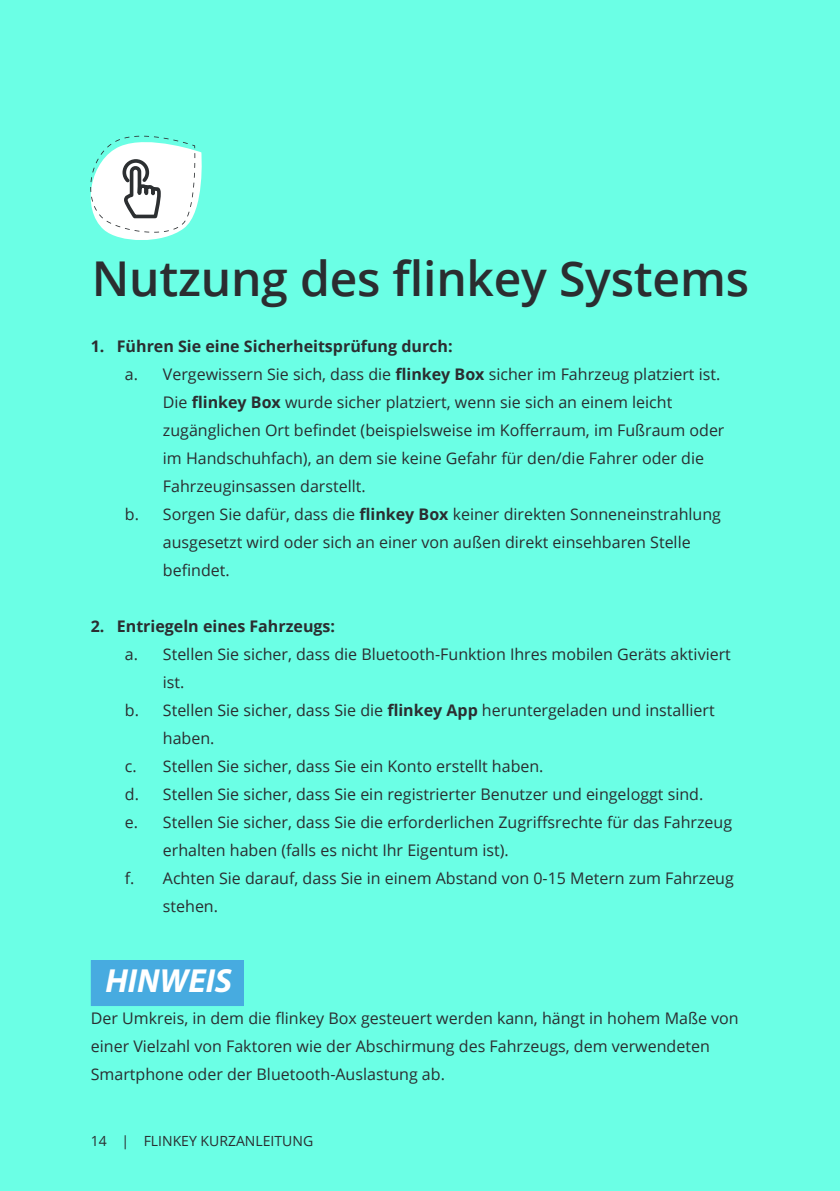
<style>
.page{position:relative;width:840px;height:1191px;background:#fff}
.page>*{position:absolute;margin:0;border:0;box-sizing:border-box;transform-origin:0 0}
.t1{font:600 48px "Open Sans";letter-spacing:-.005em;color:#2b2d30}
.t2{font:italic 700 33.6px "Myriad Pro";color:#fff}
.t3{font:16px/28px "Open Sans";color:#2b2d30}
.t4{font:700 16px "Open Sans";color:#2b2d30}
.t5{font:14px "Open Sans";color:#2b2d30}
.s1{font-weight:700}
</style>
<div class="page">
<div style="left:0;top:0;width:839px;height:1191px;background:#6bffe5"></div>
<svg style="left:90px;top:135px;width:112px;height:105px"></svg>
<div style="left:91px;top:960px;width:153px;height:46px;background:#47abe0"></div>
<h1 class="t1" style="left:92px;top:246px;width:658px">Nutzung des flinkey Systems</h1>
<p class="t4" style="left:91px;top:335px;width:363px">1. Führen Sie eine Sicherheitsprüfung durch:</p>
<p class="t3" style="left:125px;top:360px;width:596px">a. Vergewissern Sie sich, dass die <span class="s1">flinkey Box</span> sicher im Fahrzeug platziert ist.</p>
<p class="t3" style="left:163px;top:388px;width:510px">Die <span class="s1">flinkey Box</span> wurde sicher platziert, wenn sie sich an einem leicht</p>
<p class="t3" style="left:163px;top:416px;width:563px">zugänglichen Ort befindet (beispielsweise im Kofferraum, im Fußraum oder</p>
<p class="t3" style="left:163px;top:444px;width:542px">im Handschuhfach), an dem sie keine Gefahr für den/die Fahrer oder die</p>
<p class="t3" style="left:163px;top:472px;width:204px">Fahrzeuginsassen darstellt.</p>
<p class="t3" style="left:125px;top:500px;width:597px">b. Sorgen Sie dafür, dass die <span class="s1">flinkey Box</span> keiner direkten Sonneneinstrahlung</p>
<p class="t3" style="left:163px;top:528px;width:529px">ausgesetzt wird oder sich an einer von außen direkt einsehbaren Stelle</p>
<p class="t3" style="left:163px;top:556px;width:68px">befindet.</p>
<p class="t4" style="left:91px;top:615px;width:246px">2. Entriegeln eines Fahrzeugs:</p>
<p class="t3" style="left:125px;top:640px;width:607px">a. Stellen Sie sicher, dass die Bluetooth-Funktion Ihres mobilen Geräts aktiviert</p>
<p class="t3" style="left:163px;top:668px;width:23px">ist.</p>
<p class="t3" style="left:125px;top:696px;width:591px">b. Stellen Sie sicher, dass Sie die <span class="s1">flinkey App</span> heruntergeladen und installiert</p>
<p class="t3" style="left:163px;top:724px;width:53px">haben.</p>
<p class="t3" style="left:125px;top:752px;width:420px">c. Stellen Sie sicher, dass Sie ein Konto erstellt haben.</p>
<p class="t3" style="left:125px;top:780px;width:579px">d. Stellen Sie sicher, dass Sie ein registrierter Benutzer und eingeloggt sind.</p>
<p class="t3" style="left:125px;top:808px;width:608px">e. Stellen Sie sicher, dass Sie die erforderlichen Zugriffsrechte für das Fahrzeug</p>
<p class="t3" style="left:163px;top:836px;width:347px">erhalten haben (falls es nicht Ihr Eigentum ist).</p>
<p class="t3" style="left:125px;top:864px;width:610px">f. Achten Sie darauf, dass Sie in einem Abstand von 0-15 Metern zum Fahrzeug</p>
<p class="t3" style="left:163px;top:892px;width:57px">stehen.</p>
<h2 class="t2" style="left:105px;top:959px;width:128px">HINWEIS</h2>
<p class="t3" style="left:91px;top:1004px;width:649px">Der Umkreis, in dem die flinkey Box gesteuert werden kann, hängt in hohem Maße von einer Vielzahl von Faktoren wie der Abschirmung des Fahrzeugs, dem verwendeten<br>Smartphone oder der Bluetooth-Auslastung ab.</p>
<p class="t5" style="left:91px;top:1131px;width:224px">14 | FLINKEY KURZANLEITUNG</p>
</div>
